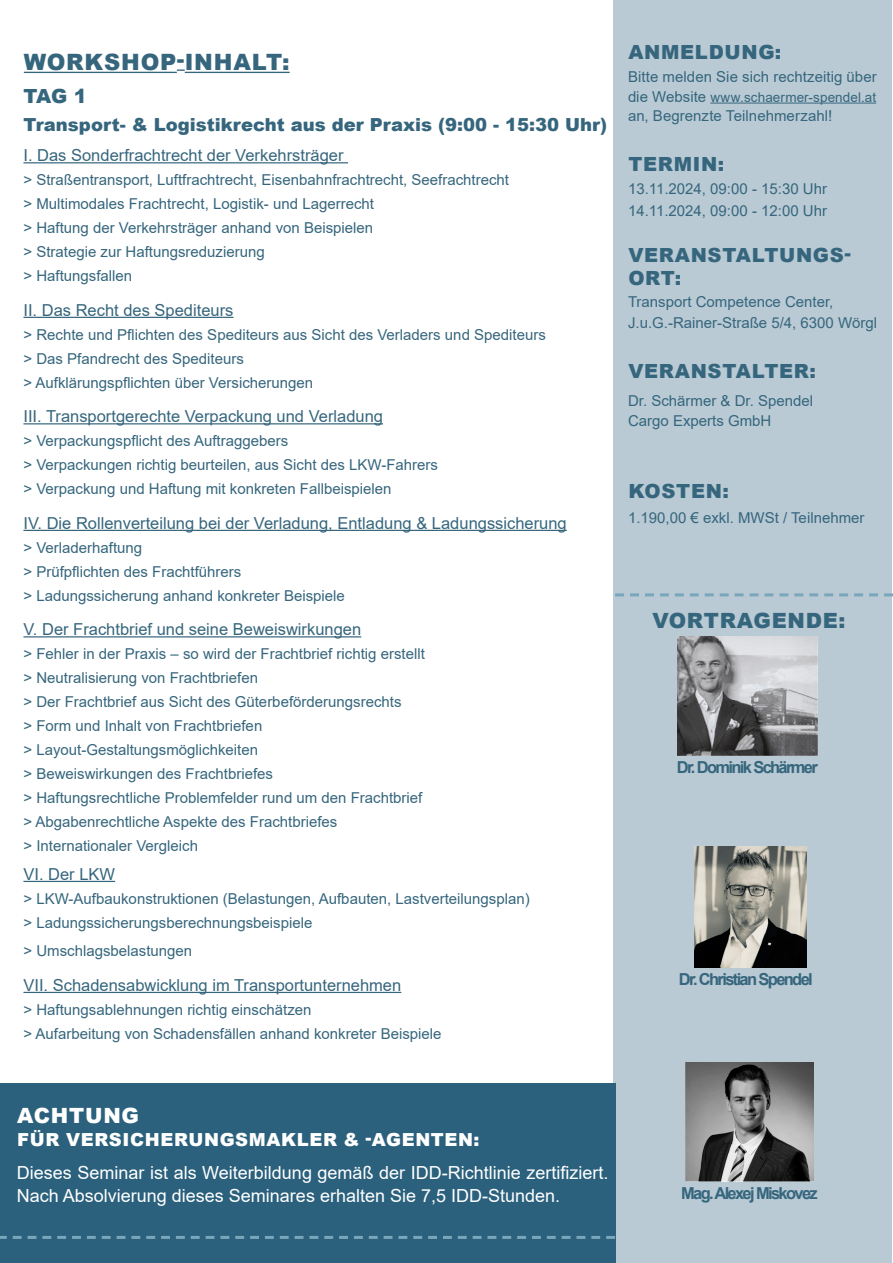
<style>
.page{position:relative;width:893px;height:1263px;background:#fff}
.page>*{position:absolute;margin:0;border:0;box-sizing:border-box;transform-origin:0 0}
.t1{font:900 22.5px "Arial";letter-spacing:.035em;color:#36667d}
.t2{font:900 21px "Arial";letter-spacing:.035em;color:#36667d}
.t3{font:900 21px "Arial";letter-spacing:.035em;color:#fff}
.t4{font:900 19.5px "Arial";letter-spacing:.035em;color:#36667d}
.t5{font:18px/22.5px "Arial";color:#fff}
.t6{font:900 18px "Arial";color:#36667d}
.t7{font:900 18px "Arial";letter-spacing:.035em;color:#fff}
.t8{font:16.5px "Arial";color:#36667d}
.t9{font:700 16.5px "Arial";letter-spacing:-.1em;color:#36667d}
.t10{font:15px "Arial";color:#36667d}
.t11{font:13.5px "Arial";letter-spacing:.01em;color:#36667d}
.s1{font-size:15px}
</style>
<div class="page">
<div style="left:614px;top:0;width:278px;height:1263px;background:#b9cad4"></div>
<img style="left:678px;top:636px;width:139px;height:119px">
<img style="left:694px;top:847px;width:112px;height:121px">
<img style="left:685px;top:1062px;width:128px;height:119px">
<div style="left:0;top:1083px;width:615px;height:180px;background:#2b617d"></div>
<hr style="left:24px;top:72px;width:153px;height:1px;background:#36667d">
<hr style="left:185px;top:72px;width:105px;height:1px;background:#36667d">
<hr style="left:23px;top:162px;width:325px;height:1px;background:#36667d">
<hr style="left:23px;top:317px;width:210px;height:1px;background:#36667d">
<hr style="left:23px;top:423px;width:360px;height:1px;background:#36667d">
<hr style="left:23px;top:530px;width:544px;height:1px;background:#36667d">
<hr style="left:23px;top:636px;width:338px;height:1px;background:#36667d">
<hr style="left:23px;top:881px;width:92px;height:1px;background:#36667d">
<hr style="left:23px;top:992px;width:378px;height:1px;background:#36667d">
<hr style="left:710px;top:103px;width:166px;height:1px;background:#36667d">
<svg style="left:615px;top:593px;width:278px;height:3px"></svg>
<svg style="left:0;top:1236px;width:615px;height:3px"></svg>
<p class="t1" style="left:24px;top:45px;width:267px">WORKSHOP-INHALT:</p>
<p class="t4" style="left:23px;top:81px;width:65px">TAG 1</p>
<p class="t6" style="left:23px;top:112px;width:585px">Transport- &amp; Logistikrecht aus der Praxis (9:00 - 15:30 Uhr)</p>
<p class="t8" style="left:23px;top:144px;width:322px">I. Das Sonderfrachtrecht der Verkehrsträger</p>
<p class="t10" style="left:23px;top:169px;width:487px">&gt; Straßentransport, Luftfrachtrecht, Eisenbahnfrachtrecht, Seefrachtrecht</p>
<p class="t10" style="left:23px;top:193px;width:352px">&gt; Multimodales Frachtrecht, Logistik- und Lagerrecht</p>
<p class="t10" style="left:23px;top:217px;width:351px">&gt; Haftung der Verkehrsträger anhand von Beispielen</p>
<p class="t10" style="left:23px;top:241px;width:243px">&gt; Strategie zur Haftungsreduzierung</p>
<p class="t10" style="left:23px;top:265px;width:110px">&gt; Haftungsfallen</p>
<p class="t8" style="left:23px;top:298px;width:212px">II. Das Recht des Spediteurs</p>
<p class="t10" style="left:23px;top:324px;width:524px">&gt; Rechte und Pflichten des Spediteurs aus Sicht des Verladers und Spediteurs</p>
<p class="t10" style="left:23px;top:348px;width:222px">&gt; Das Pfandrecht des Spediteurs</p>
<p class="t10" style="left:23px;top:372px;width:291px">&gt; Aufklärungspflichten über Versicherungen</p>
<p class="t8" style="left:23px;top:405px;width:361px">III. Transportgerechte Verpackung und Verladung</p>
<p class="t10" style="left:23px;top:430px;width:266px">&gt; Verpackungspflicht des Auftraggebers</p>
<p class="t10" style="left:23px;top:454px;width:416px">&gt; Verpackungen richtig beurteilen, aus Sicht des LKW-Fahrers</p>
<p class="t10" style="left:23px;top:478px;width:370px">&gt; Verpackung und Haftung mit konkreten Fallbeispielen</p>
<p class="t8" style="left:23px;top:511px;width:545px">IV. Die Rollenverteilung bei der Verladung, Entladung &amp; Ladungssicherung</p>
<p class="t10" style="left:23px;top:537px;width:120px">&gt; Verladerhaftung</p>
<p class="t10" style="left:23px;top:561px;width:220px">&gt; Prüfpflichten des Frachtführers</p>
<p class="t10" style="left:23px;top:585px;width:323px">&gt; Ladungssicherung anhand konkreter Beispiele</p>
<p class="t8" style="left:23px;top:618px;width:339px">V. Der Frachtbrief und seine Beweiswirkungen</p>
<p class="t10" style="left:23px;top:643px;width:403px">&gt; Fehler in der Praxis – so wird der Frachtbrief richtig erstellt</p>
<p class="t10" style="left:23px;top:667px;width:236px">&gt; Neutralisierung von Frachtbriefen</p>
<p class="t10" style="left:23px;top:691px;width:380px">&gt; Der Frachtbrief aus Sicht des Güterbeförderungsrechts</p>
<p class="t10" style="left:23px;top:715px;width:240px">&gt; Form und Inhalt von Frachtbriefen</p>
<p class="t10" style="left:23px;top:739px;width:236px">&gt; Layout-Gestaltungsmöglichkeiten</p>
<p class="t10" style="left:23px;top:763px;width:251px">&gt; Beweiswirkungen des Frachtbriefes</p>
<p class="t10" style="left:23px;top:787px;width:400px">&gt; Haftungsrechtliche Problemfelder rund um den Frachtbrief</p>
<p class="t10" style="left:23px;top:811px;width:315px">&gt; Abgabenrechtliche Aspekte des Frachtbriefes</p>
<p class="t10" style="left:23px;top:835px;width:176px">&gt; Internationaler Vergleich</p>
<p class="t8" style="left:23px;top:862px;width:93px">VI. Der LKW</p>
<p class="t10" style="left:23px;top:888px;width:508px">&gt; LKW-Aufbaukonstruktionen (Belastungen, Aufbauten, Lastverteilungsplan)</p>
<p class="t10" style="left:23px;top:912px;width:290px">&gt; Ladungssicherungsberechnungsbeispiele</p>
<p class="t10" style="left:23px;top:940px;width:170px">&gt; Umschlagsbelastungen</p>
<p class="t8" style="left:23px;top:973px;width:379px">VII. Schadensabwicklung im Transportunternehmen</p>
<p class="t10" style="left:23px;top:999px;width:290px">&gt; Haftungsablehnungen richtig einschätzen</p>
<p class="t10" style="left:23px;top:1023px;width:420px">&gt; Aufarbeitung von Schadensfällen anhand konkreter Beispiele</p>
<p class="t4" style="left:628px;top:38px;width:155px">ANMELDUNG:</p>
<p class="t10" style="left:628px;top:67px;width:250px">Bitte melden Sie sich rechtzeitig über</p>
<p class="t11" style="left:628px;top:88px;width:250px"><span class="s1">die Website</span> www.schaermer-spendel.at</p>
<p class="t10" style="left:628px;top:106px;width:206px">an, Begrenzte Teilnehmerzahl!</p>
<p class="t4" style="left:628px;top:150px;width:97px">TERMIN:</p>
<p class="t10" style="left:628px;top:179px;width:201px">13.11.2024, 09:00 - 15:30 Uhr</p>
<p class="t10" style="left:628px;top:200px;width:201px">14.11.2024, 09:00 - 12:00 Uhr</p>
<p class="t4" style="left:628px;top:241px;width:224px">VERANSTALTUNGS-</p>
<p class="t4" style="left:628px;top:264px;width:54px">ORT:</p>
<p class="t10" style="left:628px;top:292px;width:207px">Transport Competence Center,</p>
<p class="t10" style="left:628px;top:313px;width:251px">J.u.G.-Rainer-Straße 5/4, 6300 Wörgl</p>
<p class="t4" style="left:628px;top:357px;width:189px">VERANSTALTER:</p>
<p class="t10" style="left:628px;top:391px;width:187px">Dr. Schärmer &amp; Dr. Spendel</p>
<p class="t10" style="left:628px;top:410px;width:145px">Cargo Experts GmbH</p>
<p class="t4" style="left:628px;top:476px;width:102px">KOSTEN:</p>
<p class="t10" style="left:628px;top:507px;width:238px">1.190,00 € exkl. MWSt / Teilnehmer</p>
<p class="t2" style="left:652px;top:605px;width:195px">VORTRAGENDE:</p>
<p class="t9" style="left:677px;top:756px;width:143px">Dr. Dominik Schärmer</p>
<p class="t9" style="left:679px;top:967px;width:135px">Dr. Christian Spendel</p>
<p class="t3" style="left:17px;top:1100px;width:123px">ACHTUNG</p>
<p class="t7" style="left:17px;top:1126px;width:464px">FÜR VERSICHERUNGSMAKLER &amp; -AGENTEN:</p>
<p class="t5" style="left:17px;top:1161px;width:593px">Dieses Seminar ist als Weiterbildung gemäß der IDD-Richtlinie zertifiziert.<br>Nach Absolvierung dieses Seminares erhalten Sie 7,5 IDD-Stunden.</p>
<p class="t9" style="left:681px;top:1181px;width:138px">Mag.Alexej Miskovez</p>
</div>
